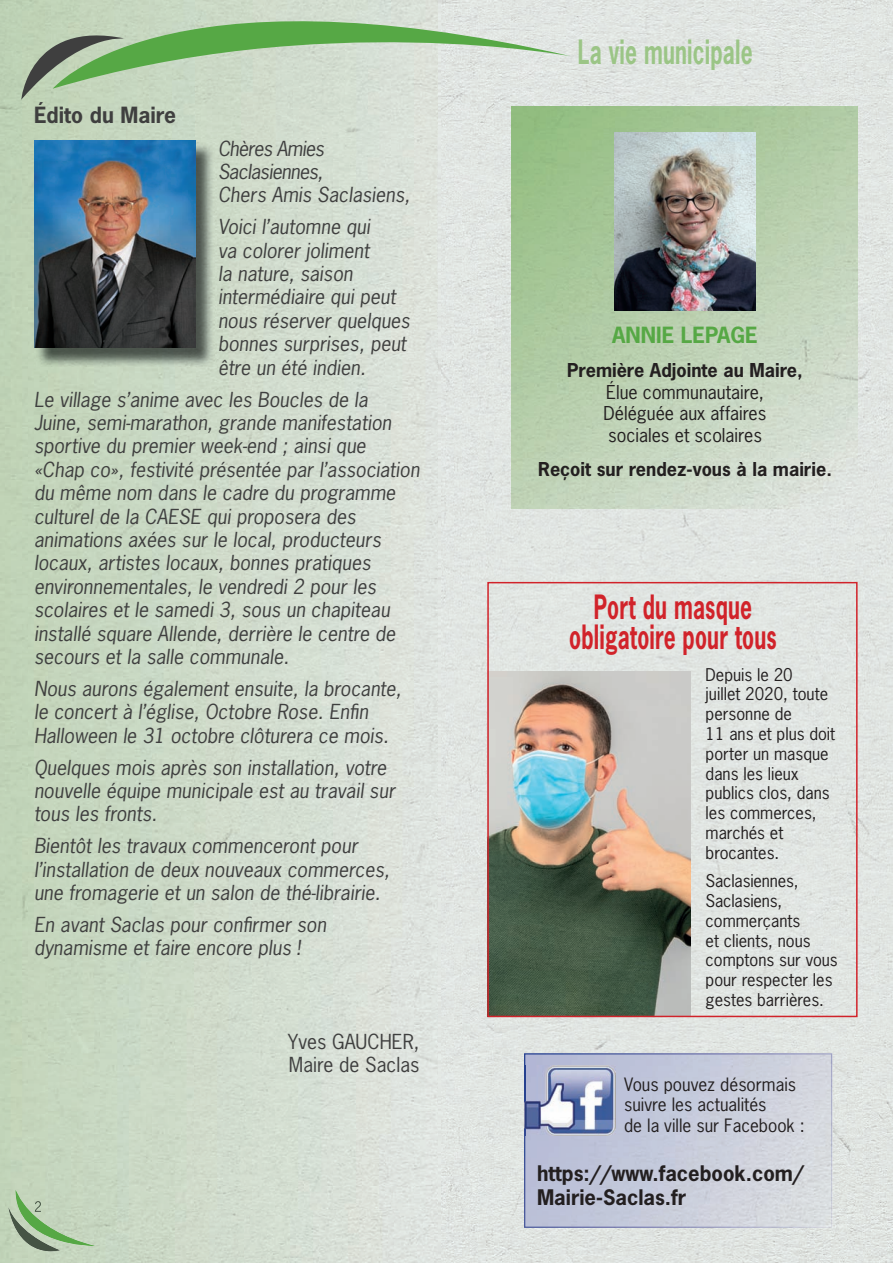
<style>
.page{position:relative;width:893px;height:1263px;background:#fff}
.page>*{position:absolute;margin:0;border:0;box-sizing:border-box;transform-origin:0 0}
.t1{font:700 31.5px/30px "News Gothic Std";letter-spacing:.01em;color:#d1232a;text-align:center;scale:.67 1}
.t2{font:700 31.5px "News Gothic Std";letter-spacing:.01em;color:#9bc586;scale:.67 1}
.t3{font:700 21px "News Gothic Std";color:#3f3f3f}
.t4{font:700 21px "News Gothic Std";color:#56a845}
.t5{font:700 20.25px/24.3px "News Gothic Std";color:#231f20}
.t6{font:italic 19.5px/23.4px "News Gothic Std";color:#3f3f3f}
.t7{font:italic 19.5px/23.4px "News Gothic Std";letter-spacing:-.03em;color:#3f3f3f}
.t8{font:19.5px/23.4px "News Gothic Std";color:#3f3f3f}
.t9{font:18px/21.6px "News Gothic Std";color:#231f20}
.t10{font:700 18px "News Gothic Std";color:#231f20}
.t11{font:17.25px/20.9px "News Gothic Std";color:#231f20}
.t12{font:16.5px/19.8px "News Gothic Std";color:#231f20}
</style>
<div class="page">
<img style="left:439px;top:0;width:454px;height:1263px">
<img style="left:195px;top:157px;width:244px;height:1053px">
<img style="left:48px;top:1210px;width:391px;height:53px">
<svg style="left:8px;top:1189px;width:87px;height:73px;background:#b0c7a8"></svg>
<svg style="left:53px;top:0;width:518px;height:89px;background:#bcd3b7"></svg>
<svg style="left:21px;top:19px;width:104px;height:81px;background:#9fb697"></svg>
<img style="left:36px;top:142px;width:179px;height:225px">
<img style="left:34px;top:140px;width:162px;height:208px">
<img style="left:524px;top:1053px;width:308px;height:175px">
<img style="left:525px;top:1065px;width:91px;height:70px">
<img style="left:512px;top:106px;width:346px;height:403px">
<img style="left:614px;top:132px;width:141px;height:179px">
<img style="left:490px;top:672px;width:201px;height:342px">
<div style="left:487px;top:582px;width:371px;height:435px;border:2px solid #d1232a"></div>
<p class="t3" style="left:34px;top:101px;width:144px">Édito du Maire</p>
<p class="t7" style="left:218px;top:137px;width:194px">Chères Amies<br>Saclasiennes,<br>Chers Amis Saclasiens,</p>
<p class="t6" style="left:218px;top:216px;width:193px">Voici l’automne qui<br>va colorer joliment<br>la nature, saison intermédiaire qui peut nous réserver quelques bonnes surprises, peut être un été indien.</p>
<p class="t6" style="left:34px;top:388px;width:387px">Le village s’anime avec les Boucles de la Juine, semi-marathon, grande manifestation sportive du premier week-end ; ainsi que «Chap co», festivité présentée par l’association du même nom dans le cadre du programme culturel de la CAESE qui proposera des animations axées sur le local, producteurs locaux, artistes locaux, bonnes pratiques environnementales, le vendredi 2 pour les scolaires et le samedi 3, sous un chapiteau installé square Allende, derrière le centre de secours et la salle communale.</p>
<p class="t6" style="left:34px;top:677px;width:369px">Nous aurons également ensuite, la brocante, le concert à l’église, Octobre Rose. Enfin<br>Halloween le 31 octobre clôturera ce mois.</p>
<p class="t6" style="left:34px;top:756px;width:363px">Quelques mois après son installation, votre nouvelle équipe municipale est au travail sur tous les fronts.</p>
<p class="t6" style="left:34px;top:835px;width:357px">Bientôt les travaux commenceront pour l’installation de deux nouveaux commerces, une fromagerie et un salon de thé-librairie.</p>
<p class="t6" style="left:34px;top:913px;width:294px">En avant Saclas pour confirmer son dynamisme et faire encore plus !</p>
<p class="t8" style="left:288px;top:1030px;width:133px">Yves GAUCHER,<br>Maire de Saclas</p>
<h1 class="t2" style="left:578px;top:31px;width:262px">La vie municipale</h1>
<p class="t4" style="left:612px;top:321px;width:147px">ANNIE LEPAGE</p>
<p class="t10" style="left:567px;top:358px;width:237px">Première Adjointe au Maire,</p>
<p class="t9" style="left:604px;top:381px;width:164px">Élue communautaire,<br>Déléguée aux affaires sociales et scolaires</p>
<p class="t10" style="left:538px;top:457px;width:295px">Reçoit sur rendez-vous à la mairie.</p>
<h1 class="t1" style="left:569px;top:592px;width:311px">Port du masque obligatoire pour tous</h1>
<p class="t12" style="left:706px;top:664px;width:131px">Depuis le 20<br>juillet 2020, toute personne de<br>11 ans et plus doit porter un masque dans les lieux publics clos, dans les commerces, marchés et brocantes.</p>
<p class="t12" style="left:706px;top:871px;width:134px">Saclasiennes,<br>Saclasiens, commerçants<br>et clients, nous comptons sur vous pour respecter les gestes barrières.</p>
<p class="t11" style="left:624px;top:1073px;width:182px">Vous pouvez désormais suivre les actualités<br>de la ville sur Facebook :</p>
<p class="t5" style="left:537px;top:1161px;width:268px">https://www.facebook.com/<br>Mairie-Saclas.fr</p>
</div>
